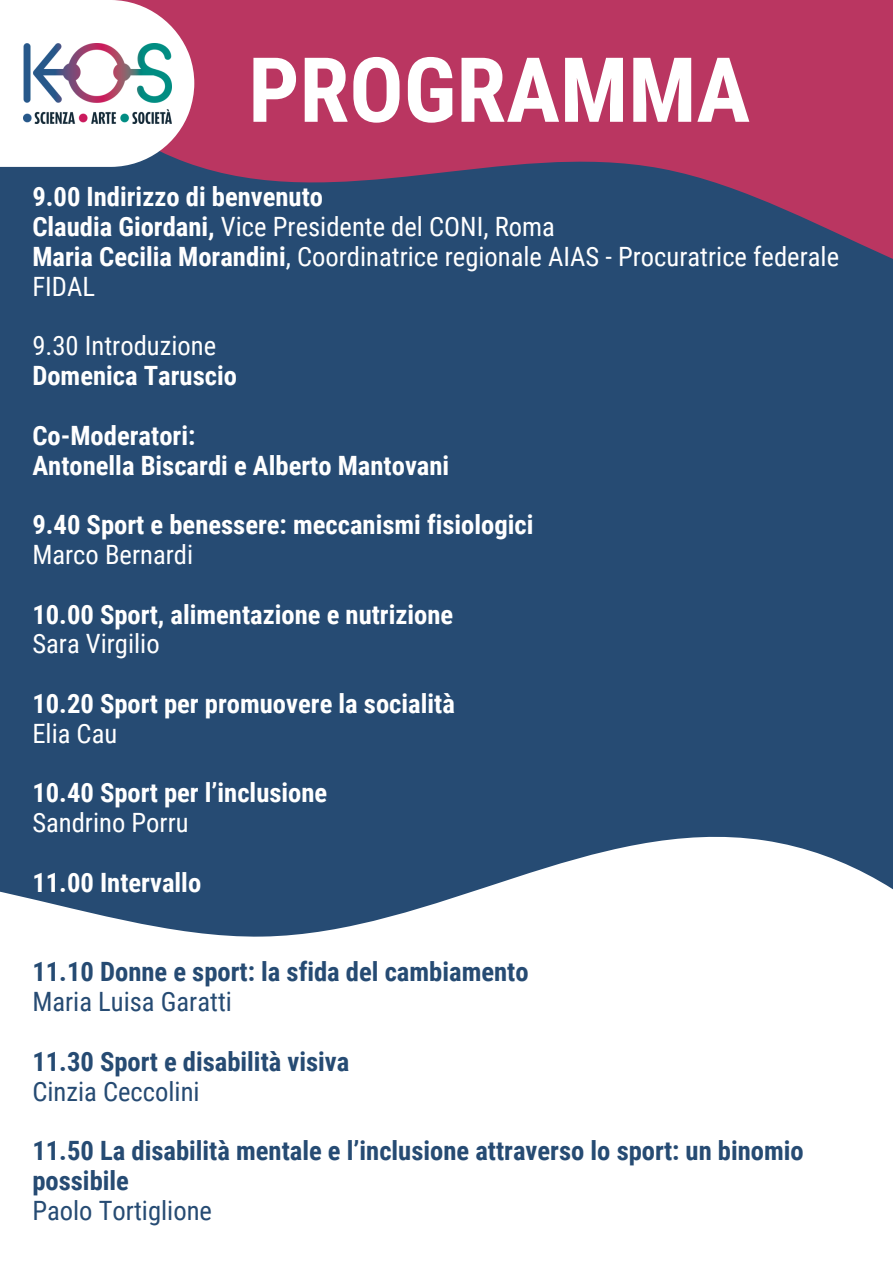
<style>
.page{position:relative;width:893px;height:1263px;background:#fff}
.page>*{position:absolute;margin:0;border:0;box-sizing:border-box;transform-origin:0 0}
.t1{font:700 90px "Roboto Condensed";color:#fff}
.t2{font:700 26.62px "Roboto Condensed";color:#fff}
.t3{font:26.62px/29.8px "Roboto Condensed";color:#fff}
.t4{font:700 26.62px/29.8px "Roboto Condensed";color:#264b73}
.t5{font:26.62px "Roboto Condensed";color:#264b73}
.s1{font-weight:700}
</style>
<div class="page">
<svg style="left:0;top:714px;width:893px;height:223px;fill:#264b73"></svg>
<div style="left:0;top:317px;width:893px;height:397px;background:#264b73"></div>
<svg style="left:0;top:0;width:893px;height:317px;background:#7d5076"></svg>
<p class="t1" style="left:248px;top:38px;width:503px">PROGRAMMA</p>
<p class="t2" style="left:32px;top:181px;width:292px">9.00 Indirizzo di benvenuto</p>
<p class="t3" style="left:32px;top:212px;width:524px"><span class="s1">Claudia Giordani,</span> Vice Presidente del CONI, Roma</p>
<p class="t3" style="left:32px;top:242px;width:808px"><span class="s1">Maria Cecilia Morandini</span>, Coordinatrice regionale AIAS - Procuratrice federale<br>FIDAL</p>
<h1 class="t3" style="left:32px;top:331px;width:185px">9.30 Introduzione</h1>
<p class="t2" style="left:32px;top:360px;width:206px">Domenica Taruscio</p>
<p class="t2" style="left:32px;top:420px;width:164px">Co-Moderatori:</p>
<p class="t2" style="left:32px;top:450px;width:418px">Antonella Biscardi e Alberto Mantovani</p>
<p class="t2" style="left:32px;top:509px;width:502px">9.40 Sport e benessere: meccanismi fisiologici</p>
<p class="t3" style="left:32px;top:540px;width:162px">Marco Bernardi</p>
<p class="t2" style="left:32px;top:599px;width:422px">10.00 Sport, alimentazione e nutrizione</p>
<h2 class="t3" style="left:32px;top:629px;width:129px">Sara Virgilio</h2>
<p class="t2" style="left:32px;top:688px;width:424px">10.20 Sport per promuovere la socialità</p>
<p class="t3" style="left:32px;top:719px;width:86px">Elia Cau</p>
<p class="t2" style="left:32px;top:778px;width:296px">10.40 Sport per l’inclusione</p>
<p class="t3" style="left:32px;top:808px;width:158px">Sandrino Porru</p>
<p class="t2" style="left:32px;top:867px;width:170px">11.00 Intervallo</p>
<p class="t4" style="left:32px;top:957px;width:498px">11.10 Donne e sport: la sfida del cambiamento</p>
<p class="t5" style="left:32px;top:986px;width:201px">Maria Luisa Garatti</p>
<p class="t4" style="left:32px;top:1047px;width:318px">11.30 Sport e disabilità visiva</p>
<h2 class="t5" style="left:32px;top:1076px;width:169px">Cinzia Ceccolini</h2>
<p class="t4" style="left:32px;top:1136px;width:773px">11.50 La disabilità mentale e l’inclusione attraverso lo sport: un binomio possibile</p>
<p class="t5" style="left:32px;top:1195px;width:181px">Paolo Tortiglione</p>
</div>
